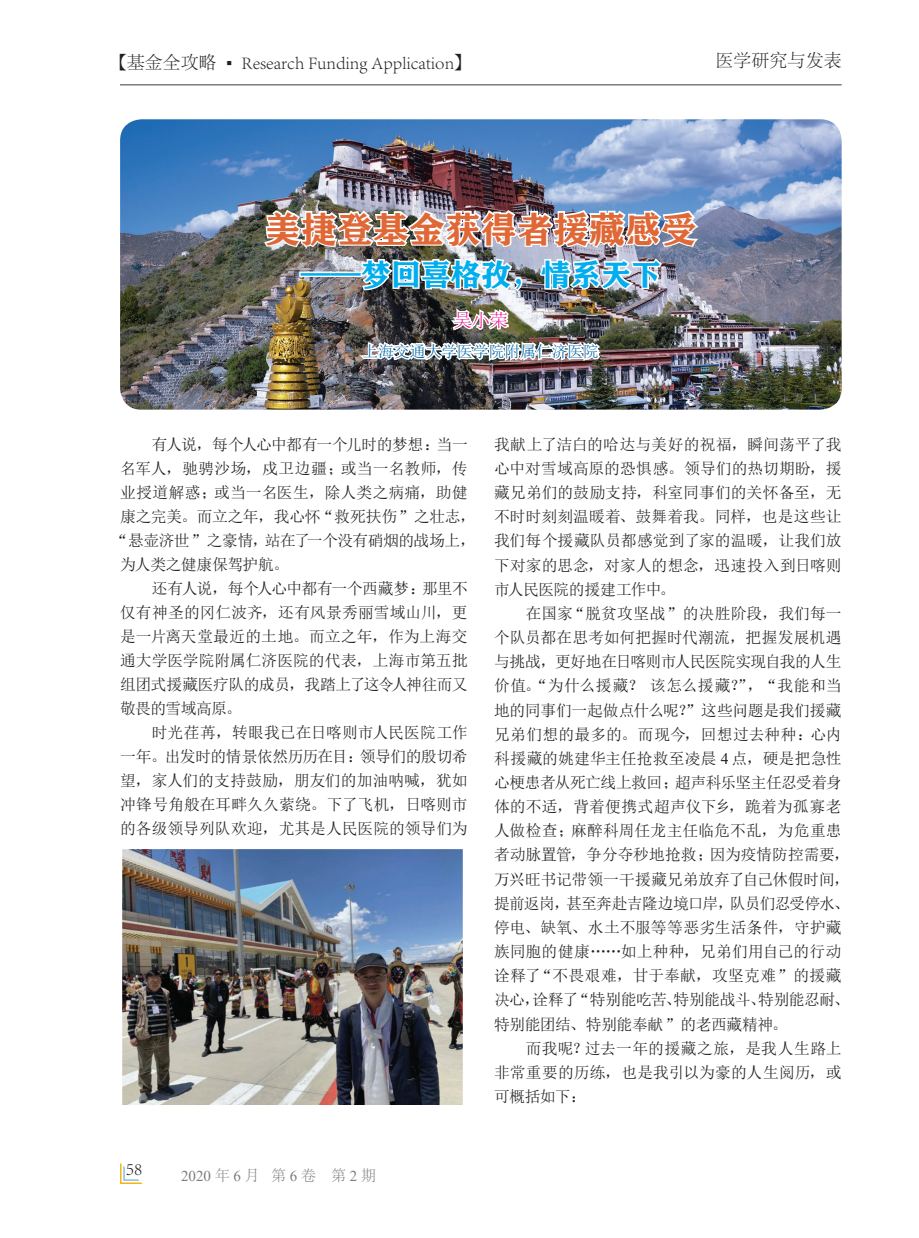
<style>
.page{position:relative;width:919px;height:1238px;background:#fff}
.page>*{position:absolute;margin:0;border:0;box-sizing:border-box;transform-origin:0 0}
.ArticleTitle{font:36px "FZCHSJW GB1 0";color:#e06836}
.ArticleTitle-2{font:30px "FZCHSJW GB1 0";color:#00aeef}
.CenterFooter2{font:300 18px "Adobe Song Std";color:#231f20}
.Author{font:300 18px "Adobe Song Std";color:#ed028c}
.Para{font:15.75px/24.2px "N Sim Sun";letter-spacing:-.005em;color:#231f20;text-align:justify}
.Para-2{font:15.75px "N Sim Sun";letter-spacing:-.03em;color:#231f20}
.Para-3{font:15.75px "N Sim Sun";letter-spacing:.015em;color:#231f20}
.Para-4{font:15.75px "N Sim Sun";letter-spacing:-.035em;color:#231f20}
.Affiliation{font:15.75px "N Sim Sun";color:#0065a4}
.t1{font:15px "Times New Roman";color:#7c7c80}
.s1{font-family:"Adobe Fangsong Std";font-weight:400}
.s2{font-family:"Arial Narrow";font-weight:400}
.s3{font-family:"Adobe Song Std";font-weight:300}
.s4{font-family:"Times New Roman"}
</style>
<div class="page">
<hr style="left:120px;top:84px;width:721px;height:1px;background:#7c7c80">
<svg style="left:120px;top:1163px;width:22px;height:20px"></svg>
<img style="left:120px;top:119px;width:721px;height:290px">
<img style="left:262px;top:208px;width:439px;height:85px">
<img style="left:356px;top:305px;width:248px;height:59px">
<img style="left:122px;top:849px;width:340px;height:255px">
<p class="CenterFooter2" style="left:109px;top:52px;width:365px"><span class="s1">【</span>基金全攻略 <span class="s2">▪</span> Research Funding Application<span class="s1">】</span></p>
<p class="CenterFooter2" style="left:715px;top:51px;width:127px">医学研究与发表</p>
<p class="ArticleTitle" style="left:265px;top:208px;width:433px">美捷登基金获得者援藏感受</p>
<p class="ArticleTitle-2" style="left:301px;top:257px;width:361px">——梦回喜格孜，情系天下</p>
<p class="Author" style="left:454px;top:310px;width:55px">吴小荣</p>
<p class="Affiliation" style="left:362px;top:343px;width:238px">上海交通大学医学院附属仁济医院</p>
<p class="Para-4" style="left:152px;top:436px;width:317px">有人说，每个人心中都有一个儿时的梦想：当一</p>
<p class="Para-3" style="left:120px;top:460px;width:349px">名军人，驰骋沙场，戍卫边疆；或当一名教师，传</p>
<p class="Para" style="left:120px;top:480px;width:349px">业授道解惑；或当一名医生，除人类之病痛，助健</p>
<p class="Para" style="left:120px;top:504px;width:357px">康之完美。而立之年，我心怀“救死扶伤”之壮志，</p>
<p class="Para-2" style="left:112px;top:532px;width:365px">“悬壶济世”之豪情，站在了一个没有硝烟的战场上，</p>
<p class="Para" style="left:120px;top:552px;width:170px">为人类之健康保驾护航。</p>
<p class="Para" style="left:120px;top:576px;width:349px;text-indent:32px">还有人说，每个人心中都有一个西藏梦：那里不仅有神圣的冈仁波齐，还有风景秀丽雪域山川，更是一片离天堂最近的土地。而立之年，作为上海交通大学医学院附属仁济医院的代表，上海市第五批组团式援藏医疗队的成员，我踏上了这令人神往而又敬畏的雪域高原。</p>
<p class="Para" style="left:120px;top:720px;width:349px;text-indent:32px">时光荏苒，转眼我已在日喀则市人民医院工作一年。出发时的情景依然历历在目：领导们的殷切希望，家人们的支持鼓励，朋友们的加油呐喊，犹如冲锋号角般在耳畔久久萦绕。下了飞机，日喀则市的各级领导列队欢迎，尤其是人民医院的领导们为</p>
<p class="CenterFooter2" style="left:126px;top:1158px;width:18px">58</p>
<p class="t1" style="left:181px;top:1165px;width:196px">2020<span class="s3">年</span>6<span class="s3">月 第</span>6<span class="s3">卷 第</span>2<span class="s3">期</span></p>
<p class="Para" style="left:494px;top:432px;width:349px">我献上了洁白的哈达与美好的祝福，瞬间荡平了我心中对雪域高原的恐惧感。领导们的热切期盼，援藏兄弟们的鼓励支持，科室同事们的关怀备至，无不时时刻刻温暖着、鼓舞着我。同样，也是这些让我们每个援藏队员都感觉到了家的温暖，让我们放下对家的思念，对家人的想念，迅速投入到日喀则市人民医院的援建工作中。</p>
<p class="Para" style="left:494px;top:601px;width:357px;text-align:left;text-indent:32px">在国家“脱贫攻坚战”的决胜阶段，我们每一个队员都在思考如何把握时代潮流，把握发展机遇与挑战，更好地在日喀则市人民医院实现自我的人生价值。“为什么援藏？该怎么援藏？”，“我能和当地的同事们一起做点什么呢？”这些问题是我们援藏兄弟们想的最多的。而现今，回想过去种种：心内科援藏的姚建华主任抢救至凌晨 <span class="s4">4</span> 点，硬是把急性心梗患者从死亡线上救回；超声科乐坚主任忍受着身体的不适，背着便携式超声仪下乡，跪着为孤寡老人做检查；麻醉科周任龙主任临危不乱，为危重患者动脉置管，争分夺秒地抢救；因为疫情防控需要，万兴旺书记带领一干援藏兄弟放弃了自己休假时间，提前返岗，甚至奔赴吉隆边境口岸，队员们忍受停水、停电、缺氧、水土不服等等恶劣生活条件，守护藏族同胞的健康……如上种种，兄弟们用自己的行动诠释了“不畏艰难，甘于奉献，攻坚克难”的援藏决心，诠释了“特别能吃苦、特别能战斗、特别能忍耐、特别能团结、特别能奉献”的老西藏精神。</p>
<p class="Para" style="left:494px;top:1035px;width:349px;text-indent:32px">而我呢？过去一年的援藏之旅，是我人生路上非常重要的历练，也是我引以为豪的人生阅历，或可概括如下：</p>
</div>
